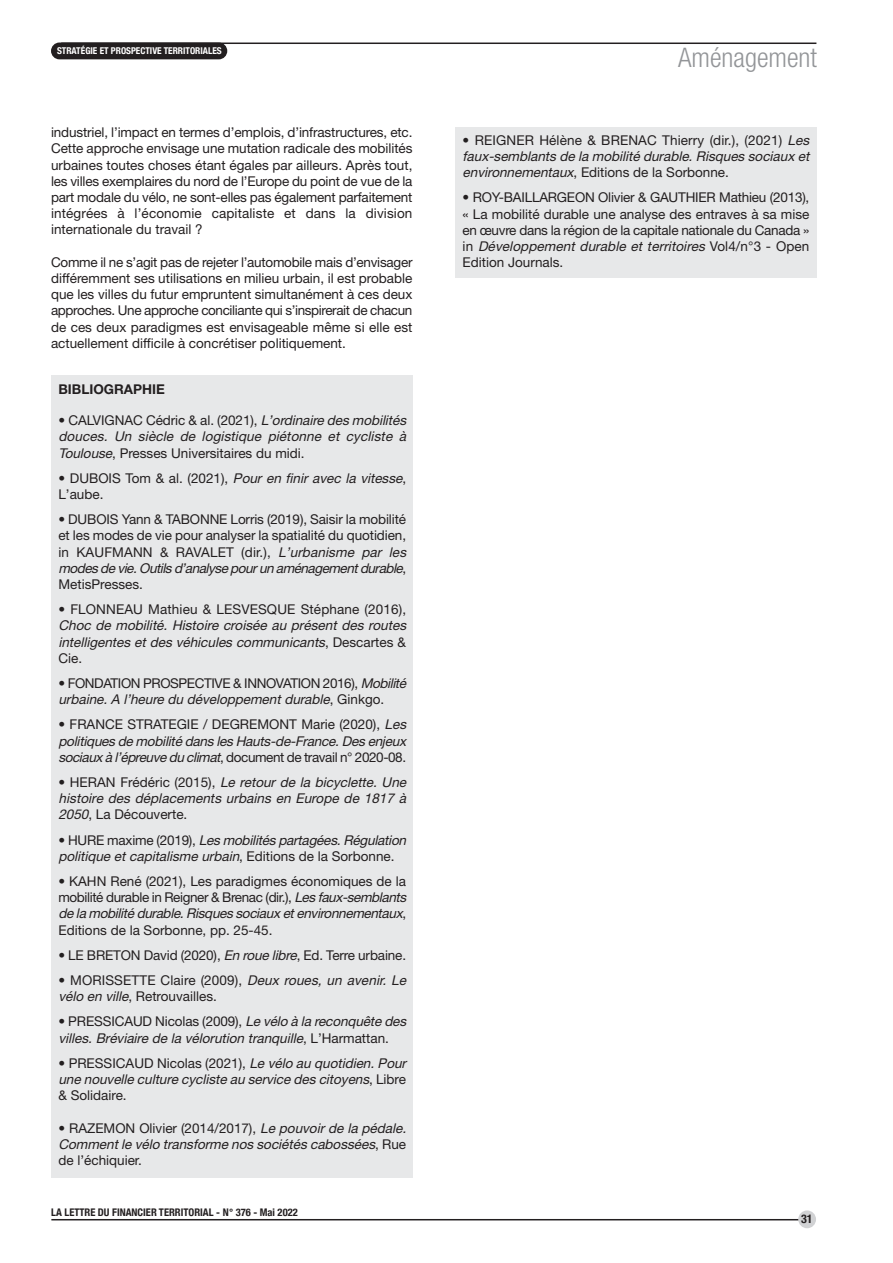
<style>
.page{position:relative;width:893px;height:1263px;background:#fff}
.page>*{position:absolute;margin:0;border:0;box-sizing:border-box;transform-origin:0 0}
.t1{font:300 condensed 27px "Helvetica Neue";color:#939598}
.t2{font:13.5px/16.2px "Helvetica Neue";color:#231f20}
.t3{font:italic 13.5px/16.2px "Helvetica Neue";color:#231f20}
.t4{font:13.5px/16.2px "Helvetica Neue";letter-spacing:-.03em;color:#231f20}
.t5{font:700 13.5px "Helvetica Neue";color:#231f20}
.t6{font:700 condensed 12px "Helvetica Neue";color:#231f20}
.t7{font:700 condensed 10.5px "Helvetica Neue";color:#231f20}
.t8{font:700 condensed 9.3px "Helvetica Neue";color:#fff}
.s1{font-style:normal}
.s2{font-style:italic}
</style>
<div class="page">
<hr style="left:51px;top:1219px;width:760px;height:1px;background:#231f20">
<div style="left:798px;top:1210px;width:18px;height:18px;background:#d1d2d4;border-radius:50%"></div>
<hr style="left:61px;top:43px;width:755px;height:1px;background:#231f20">
<div style="left:51px;top:43px;width:176px;height:16px;background:#231f20;border-radius:8px"></div>
<div style="left:51px;top:375px;width:361px;height:803px;background:#e7e8e9"></div>
<div style="left:455px;top:128px;width:361px;height:150px;background:#e7e8e9"></div>
<p class="t8" style="left:57px;top:45px;width:166px">STRATÉGIE ET PROSPECTIVE TERRITORIALES</p>
<p class="t2" style="left:51px;top:126px;width:363px;text-align:justify">industriel, l’impact en termes d’emplois, d’infrastructures, etc.<br>Cette approche envisage une mutation radicale des mobilités urbaines toutes choses étant égales par ailleurs. Après tout, les villes exemplaires du nord de l’Europe du point de vue de la part modale du vélo, ne sont-elles pas également parfaitement intégrées à l’économie capitaliste et dans la division internationale du travail ?</p>
<p class="t2" style="left:51px;top:255px;width:363px;text-align:justify">Comme il ne s’agit pas de rejeter l’automobile mais d’envisager différemment ses utilisations en milieu urbain, il est probable que les villes du futur empruntent simultanément à ces deux approches. Une approche conciliante qui s’inspirerait de chacun de ces deux paradigmes est envisageable même si elle est actuellement difficile à concrétiser politiquement.</p>
<p class="t5" style="left:58px;top:384px;width:108px">BIBLIOGRAPHIE</p>
<p class="t3" style="left:58px;top:414px;width:352px;text-align:justify"><span class="s1">• CALVIGNAC Cédric &amp; al. (2021),</span> L’ordinairedesmobilités douces. Un siècle de logistique piétonne et cycliste à Toulouse<span class="s1">, Presses Universitaires du midi.</span></p>
<p class="t2" style="left:58px;top:471px;width:349px">• DUBOIS Tom &amp; al. (2021), <span class="s2">Pour en finir avec la vitesse</span>,<br>L’aube.</p>
<p class="t2" style="left:58px;top:513px;width:352px">• DUBOIS Yann &amp; TABONNE Lorris (2019), Saisir la mobilité et les modes de vie pour analyser la spatialité du quotidien, in KAUFMANN &amp; RAVALET (dir.), <span class="s2">L’urbanisme par les modes de vie. Outils d’analyse pour un aménagement durable</span>, MetisPresses.</p>
<p class="t2" style="left:58px;top:603px;width:349px">• FLONNEAU Mathieu &amp; LESVESQUE Stéphane (2016),</p>
<p class="t3" style="left:58px;top:619px;width:352px">Choc de mobilité. Histoire croisée au présent des routes intelligentes et des véhicules communicants<span class="s1">, D e s c a rt e s &amp;<br>Cie.</span></p>
<p class="t4" style="left:58px;top:676px;width:352px">• FONDATION PROSPECTIVE &amp; INNOVATION 2016), <span class="s2">Mobilité urbaine. A l’heure du développement durable</span>, G i n k g o .</p>
<p class="t3" style="left:58px;top:718px;width:352px;text-align:justify"><span class="s1">• FRANCE STRATEGIE / DEGREMONT Marie (2020),</span> Les politiques de mobilité dans les Hauts-de-France. Des enjeux sociauxàl’épreuveduclimat<span class="s1">, document de travail n° 2020-08.</span></p>
<p class="t3" style="left:58px;top:775px;width:352px;text-align:justify"><span class="s1">• HERAN Frédéric (2015),</span> Le retour de la bicyclette. Une histoire des déplacements urbains en Europe de 1817 à 2050<span class="s1">, La Découverte.</span></p>
<p class="t3" style="left:58px;top:833px;width:352px"><span class="s1">• H U R E m a x i m e (2 0 1 9 ) ,</span> Les mobilités partagées. Régulation politique et capitalisme urbain<span class="s1">, E d i t i o n s d e l a S o r b o n n e .</span></p>
<p class="t2" style="left:58px;top:874px;width:352px">• KAHN René (2021), Les paradigmes économiques de la mobilité durable in Reigner &amp; Brenac (dir.), <span class="s2">Lesfaux-semblants de la mobilité durable. Risques sociaux et environnementaux</span>, Editions de la Sorbonne, pp. 25-45.</p>
<p class="t2" style="left:58px;top:948px;width:349px">• LE BRETON David (2020), <span class="s2">Enrouelibre</span>, Ed. Terre urbaine.</p>
<p class="t2" style="left:58px;top:973px;width:352px">• MORISSETTE Claire (2009), <span class="s2">Deux roues, un avenir. Le véloenville</span>, Retrouvailles.</p>
<p class="t3" style="left:58px;top:1015px;width:352px"><span class="s1">• PRESSICAUD Nicolas (2009),</span> Levéloàlareconquêtedes villes. Bréviaire de la vélorution tranquille<span class="s1">, L ’ H a r m a t t a n .</span></p>
<p class="t3" style="left:58px;top:1056px;width:352px"><span class="s1">• PRESSICAUD Nicolas (2021),</span> Levéloauquotidien.Pour une nouvelle culture cycliste au service des citoyens<span class="s1">, L i b r e &amp; Solidaire.</span></p>
<p class="t3" style="left:58px;top:1121px;width:352px"><span class="s1">• RAZEMON Olivier (2014/2017),</span> Lepouvoirdelapédale.<br>Comment le vélo transforme nos sociétés cabossées<span class="s1">, R u e de l’échiquier.</span></p>
<p class="t7" style="left:51px;top:1206px;width:248px">LA LETTRE DU FINANCIER TERRITORIAL - N° 376 - MAI 2022</p>
<h1 class="t1" style="left:678px;top:47px;width:141px">Aménagement</h1>
<p class="t3" style="left:463px;top:133px;width:351px;text-align:justify"><span class="s1">• REIGNER Hélène &amp; BRENAC Thierry (dir.), (2021)</span> Les faux-semblants de la mobilité durable. Risques sociaux et environnementaux<span class="s1">, Editions de la Sorbonne.</span></p>
<p class="t2" style="left:463px;top:191px;width:348px;text-align:justify">• ROY-BAILLARGEON Olivier &amp; GAUTHIER Mathieu (2013), « La mobilité durable une analyse des entraves à sa mise en œuvre dans la région de la capitale nationale du Canada » i n <span class="s2">Développement durable et territoires</span> Vo l 4 / n ° 3 - O p e n Edition Journals.</p>
<p class="t6" style="left:801px;top:1212px;width:13px">31</p>
</div>
